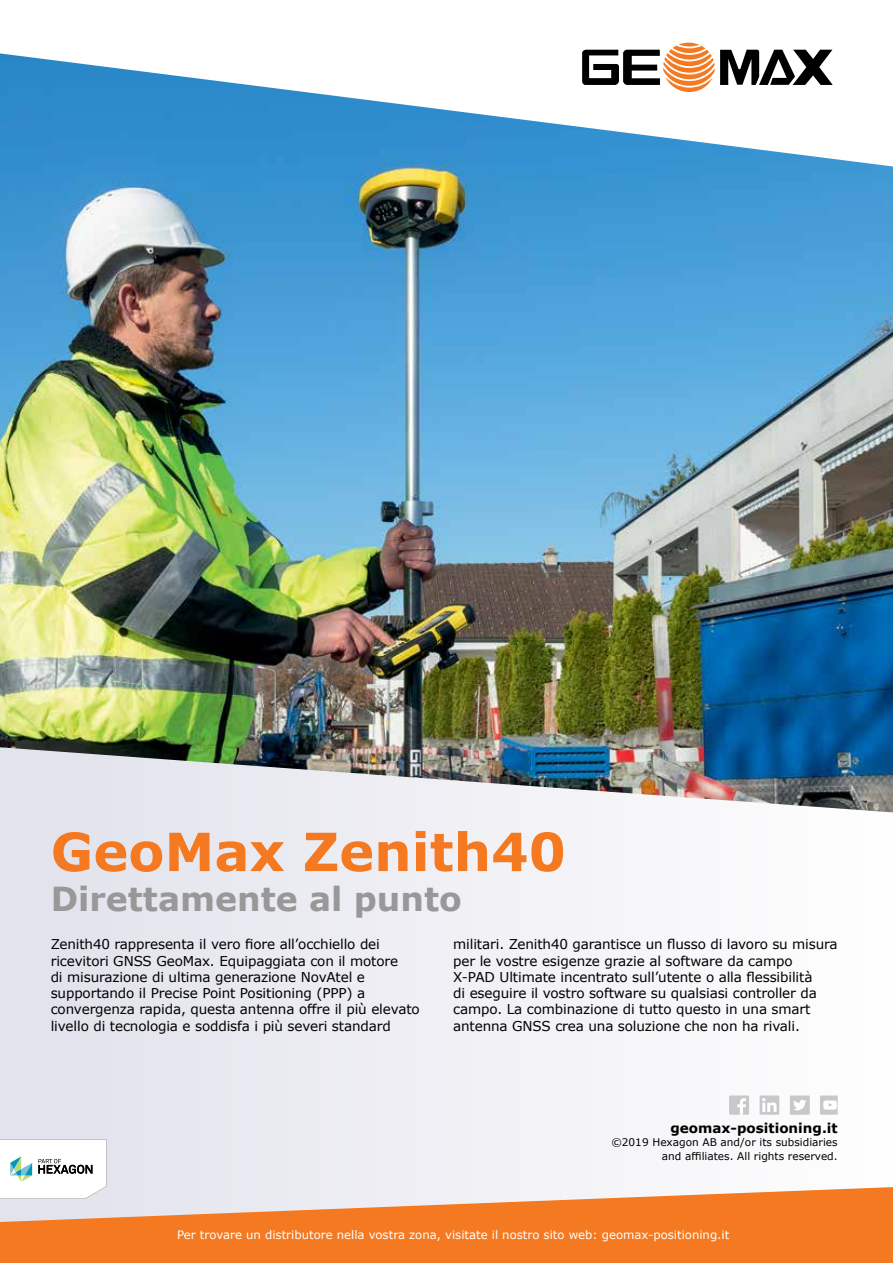
<style>
.page{position:relative;width:893px;height:1263px;background:#fff}
.page>*{position:absolute;margin:0;border:0;box-sizing:border-box;transform-origin:0 0}
.t1{font:700 52.65px "Verdana";color:#f47920}
.t2{font:700 33.15px "Verdana";color:#979897}
.t3{font:13.5px/16.2px "Verdana";letter-spacing:-.01em;color:#000}
.t4{font:700 13.5px "Verdana";color:#000}
.t5{font:11.7px "Verdana";color:#fff}
.t6{font:10.5px/13.5px "Verdana";color:#000;text-align:right}
</style>
<div class="page">
<div style="left:0;top:0;width:893px;height:1263px;background:linear-gradient(to right,#e1e1ec,#fefefe)"></div>
<img style="left:0;top:166px;width:893px;height:646px">
<svg style="left:0;top:1139px;width:107px;height:48px"></svg>
<svg style="left:820px;top:1095px;width:18px;height:20px"></svg>
<svg style="left:790px;top:1095px;width:20px;height:20px"></svg>
<svg style="left:759px;top:1095px;width:21px;height:20px"></svg>
<svg style="left:729px;top:1095px;width:20px;height:20px"></svg>
<svg style="left:0;top:1187px;width:893px;height:76px;background:#f29350"></svg>
<svg style="left:0;top:0;width:893px;height:166px"></svg>
<svg style="left:582px;top:26px;width:311px;height:66px"></svg>
<h1 class="t1" style="left:51px;top:814px;width:517px">GeoMax Zenith40</h1>
<h2 class="t2" style="left:51px;top:875px;width:413px">Direttamente al punto</h2>
<p class="t3" style="left:51px;top:936px;width:371px">Zenith40 rappresenta il vero fiore all’occhiello dei ricevitori GNSS GeoMax. Equipaggiata con il motore<br>di misurazione di ultima generazione NovAtel e supportando il Precise Point Positioning (PPP) a convergenza rapida, questa antenna offre il più elevato livello di tecnologia e soddisfa i più severi standard</p>
<p class="t3" style="left:453px;top:936px;width:386px">militari. Zenith40 garantisce un flusso di lavoro su misura per le vostre esigenze grazie al software da campo X-PAD Ultimate incentrato sull’utente o alla flessibilità<br>di eseguire il vostro software su qualsiasi controller da campo. La combinazione di tutto questo in una smart antenna GNSS crea una soluzione che non ha rivali.</p>
<p class="t4" style="left:670px;top:1118px;width:169px">geomax-positioning.it</p>
<p class="t6" style="left:611px;top:1136px;width:228px">©2019 Hexagon AB and/or its subsidiaries and affiliates. All rights reserved.</p>
<p class="t5" style="left:177px;top:1227px;width:554px">Per trovare un distributore nella vostra zona, visitate il nostro sito web: geomax-positioning.it</p>
</div>
